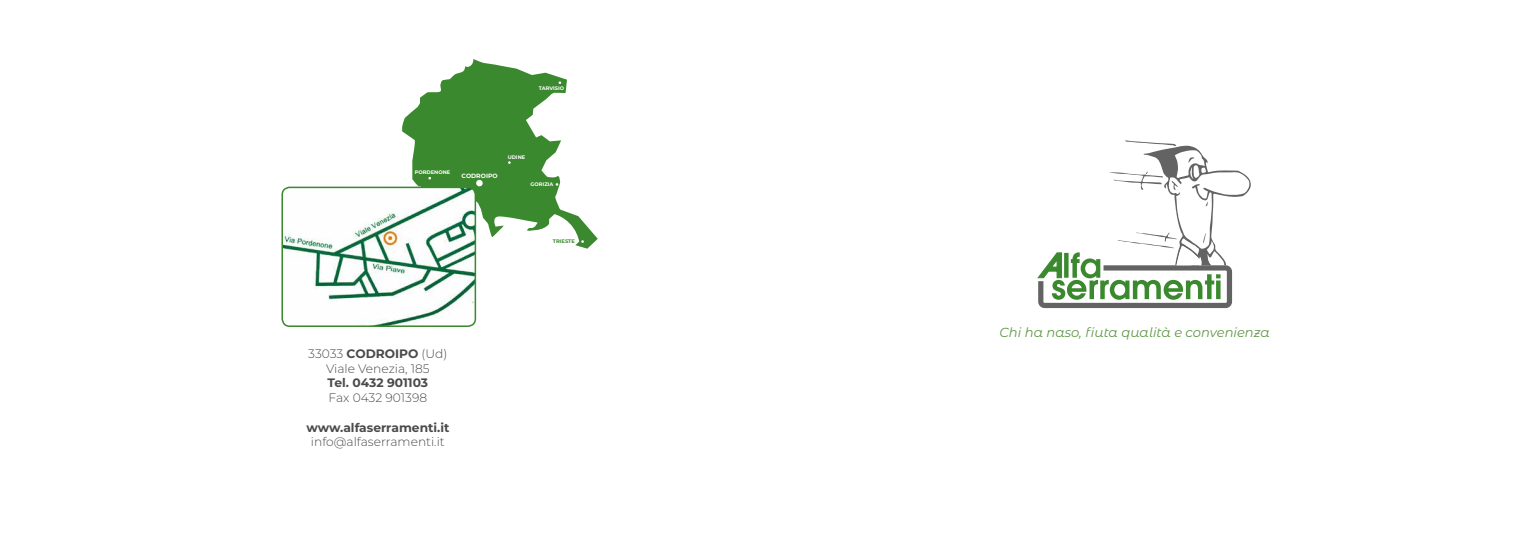
<style>
.page{position:relative;width:1513px;height:546px;background:#fff}
.page>*{position:absolute;margin:0;border:0;box-sizing:border-box;transform-origin:0 0}
.t1{font:italic 13.12px "Montserrat Alternates";color:#5e9745}
.t2{font:300 12.25px/14.7px "Montserrat";color:#4a4a49;text-align:center}
.t3{font:700 12.25px "Montserrat";color:#4a4a49}
.t4{font:700 6.12px "Montserrat";color:#fff}
.t5{font:700 5.08px "Montserrat";color:#fff}
.t6{font:700 5.08px "Montserrat";color:#3b892e}
.s1{font-weight:700}
</style>
<div class="page">
<svg style="left:402px;top:59px;width:196px;height:190px;fill:#3b892e"></svg>
<div style="left:476px;top:180px;width:7px;height:6px;background:#fff;border-radius:50%"></div>
<div style="left:462px;top:52px;width:11px;height:15px;background:#fff;border-radius:50%"></div>
<img style="left:284px;top:187px;width:191px;height:139px">
<div style="left:281px;top:187px;width:195px;height:140px;border:2px solid #3b892e;border-radius:7px"></div>
<svg style="left:1037px;top:140px;width:214px;height:168px"></svg>
<p class="t5" style="left:539px;top:84px;width:27px">TARVISIO</p>
<p class="t5" style="left:415px;top:168px;width:37px">PORDENONE</p>
<p class="t4" style="left:462px;top:171px;width:38px">CODROIPO</p>
<p class="t5" style="left:508px;top:153px;width:19px">UDINE</p>
<p class="t5" style="left:531px;top:180px;width:24px">GORIZIA</p>
<p class="t6" style="left:553px;top:237px;width:23px">TRIESTE</p>
<p class="t2" style="left:308px;top:346px;width:141px">33033 <span class="s1">CODROIPO</span> (Ud)<br>Viale Venezia, 185</p>
<p class="t3" style="left:328px;top:374px;width:102px">Tel. 0432 901103</p>
<p class="t2" style="left:329px;top:390px;width:100px">Fax 0432 901398</p>
<p class="t3" style="left:306px;top:418px;width:145px">www.alfaserramenti.it</p>
<p class="t2" style="left:311px;top:434px;width:135px">info@alfaserramenti.it</p>
<p class="t1" style="left:999px;top:323px;width:272px">Chi ha naso, fiuta qualità e convenienza</p>
</div>
